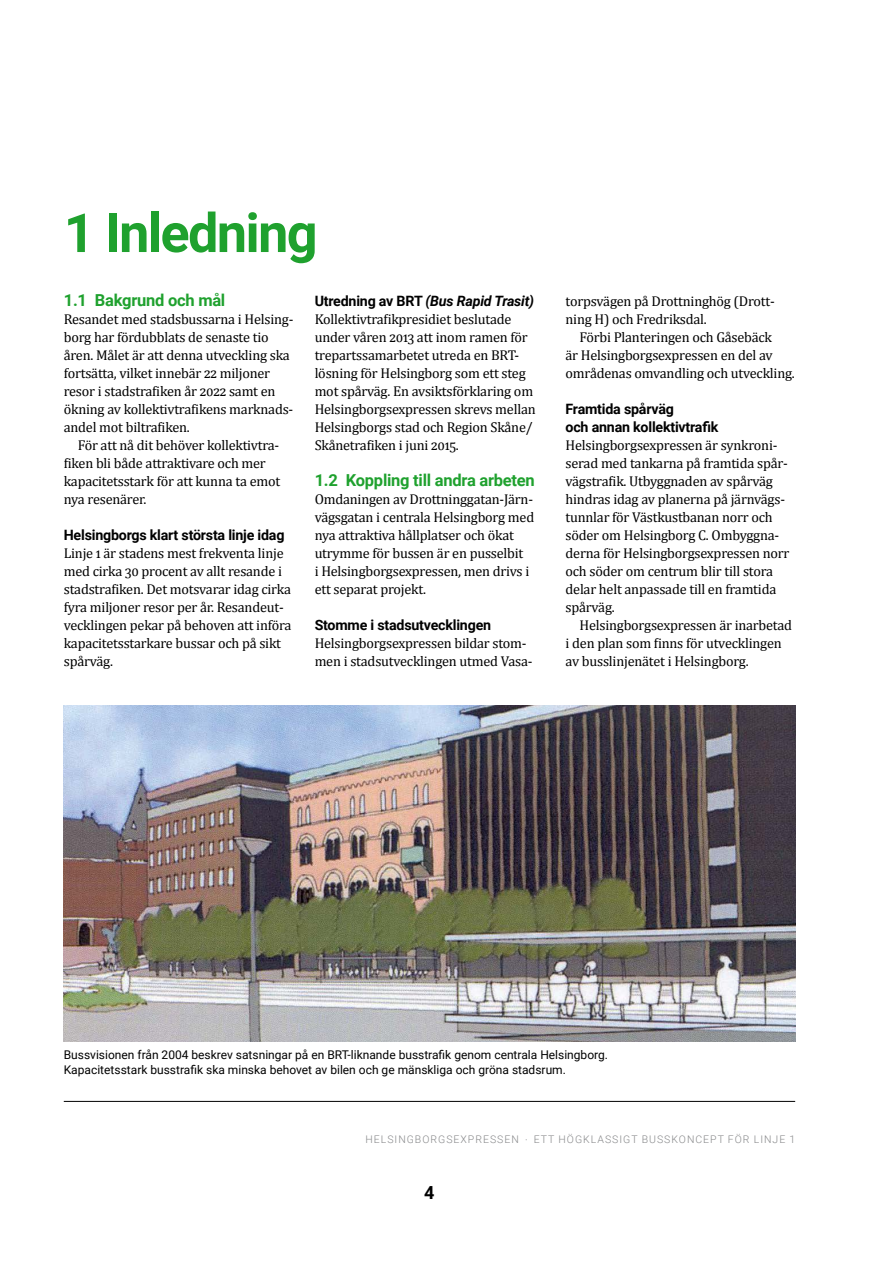
<style>
.page{position:relative;width:893px;height:1263px;background:#fff}
.page>*{position:absolute;margin:0;border:0;box-sizing:border-box;transform-origin:0 0}
.t1{font:700 54px "Roboto";letter-spacing:-.03em;color:#1fa12e}
.t2{font:700 18px "Roboto";color:#000}
.t3{font:700 16.5px "Roboto";letter-spacing:-.015em;color:#1fa12e}
.t4{font:14.25px/18px "Cambria";letter-spacing:-.015em;color:#000}
.t5{font:700 14.25px/18px "Roboto";letter-spacing:-.015em;color:#000}
.t6{font:italic 700 14.25px "Roboto";letter-spacing:-.015em;color:#000}
.t7{font:12px/15px "Roboto";color:#000}
.t8{font:300 10.5px "Roboto";letter-spacing:.095em;color:#87888a}
.s1{font-style:normal}
.s2{font-weight:400}
</style>
<div class="page">
<hr style="left:64px;top:1101px;width:731px;height:1px;background:#000">
<img style="left:64px;top:706px;width:731px;height:336px">
<h1 class="t1" style="left:64px;top:195px;width:255px">1 Inledning</h1>
<p class="t3" style="left:64px;top:289px;width:163px">1.1 Bakgrund och mål</p>
<p class="t4" style="left:64px;top:310px;width:231px">Resandet med stadsbussarna i Helsing&shy;borg har fördubblats de senaste tio åren. Målet är att denna utveckling ska fortsätta, vilket innebär 22 miljoner resor i stadstrafiken år 2022 samt en ökning av kollektivtrafikens marknads&shy;andel mot biltrafiken.</p>
<p class="t4" style="left:64px;top:436px;width:218px;text-indent:14px">För att nå dit behöver kollektivtra&shy;fiken bli både attraktivare och mer kapacitetsstark för att kunna ta emot nya resenärer.</p>
<p class="t5" style="left:64px;top:525px;width:222px">Helsingborgs klart största linje idag</p>
<p class="t4" style="left:64px;top:544px;width:229px">Linje 1 är stadens mest frekventa linje med cirka 30 procent av allt resande i stadstrafiken. Det motsvarar idag cirka fyra miljoner resor per år. Resandeut&shy;vecklingen pekar på behoven att införa kapacitetsstarkare bussar och på sikt spårväg.</p>
<p class="t6" style="left:315px;top:291px;width:221px"><span class="s1">Utredning av BRT</span> (Bus Rapid Trasit)</p>
<p class="t4" style="left:315px;top:310px;width:222px">Kollektivtrafikpresidiet beslutade under våren 2013 att inom ramen för trepartssamarbetet utreda en BRT&shy;lösning för Helsingborg som ett steg mot spårväg. En avsiktsförklaring om Helsingborgsexpressen skrevs mellan Helsingborgs stad och Region Skåne/ Skånetrafiken i juni 2015.</p>
<p class="t3" style="left:315px;top:469px;width:222px">1.2 Koppling till andra arbeten</p>
<p class="t4" style="left:315px;top:490px;width:221px">Omdaningen av Drottninggatan-Järn&shy;vägsgatan i centrala Helsingborg med nya attraktiva hållplatser och ökat utrymme för bussen är en pusselbit<br>i Helsingborgsexpressen, men drivs i ett separat projekt.</p>
<p class="t5" style="left:315px;top:615px;width:178px">Stomme i stadsutvecklingen</p>
<p class="t4" style="left:315px;top:634px;width:217px">Helsingborgsexpressen bildar stom&shy;men i stadsutvecklingen utmed Vasa--</p>
<p class="t4" style="left:566px;top:292px;width:211px">torpsvägen på Drottninghög (Drott&shy;ning H) och Fredriksdal.</p>
<p class="t4" style="left:566px;top:328px;width:231px;text-indent:14px">Förbi Planteringen och Gåsebäck<br>är Helsingborgsexpressen en del av områdenas omvandling och utveckling.</p>
<p class="t5" style="left:566px;top:399px;width:154px">Framtida spårväg<br>och annan kollektivtrafik</p>
<p class="t4" style="left:566px;top:436px;width:225px">Helsingborgsexpressen är synkroni&shy;serad med tankarna på framtida spår&shy;vägstrafik. Utbyggnaden av spårväg hindras idag av planerna på järnvägs&shy;tunnlar för Västkustbanan norr och söder om Helsingborg C. Ombyggna&shy;derna för Helsingborgsexpressen norr och söder om centrum blir till stora delar helt anpassade till en framtida spårväg.</p>
<p class="t4" style="left:566px;top:616px;width:228px;text-indent:14px">Helsingborgsexpressen är inarbetad i den plan som finns för utvecklingen av busslinjenätet i Helsingborg.</p>
<p class="t7" style="left:64px;top:1047px;width:546px">Bussvisionen från 2004 beskrev satsningar på en BRT-liknande busstrafik genom centrala Helsingborg.<br>Kapacitetsstark busstrafik ska minska behovet av bilen och ge mänskliga och gröna stadsrum.</p>
<p class="t8" style="left:365px;top:1132px;width:431px">HELSINGBORGSEXPRESSEN <span class="s2">‧</span> ETT HÖGKLASSIGT BUSSKONCEPT FÖR LINJE 1</p>
<p class="t2" style="left:424px;top:1180px;width:12px">4</p>
</div>
